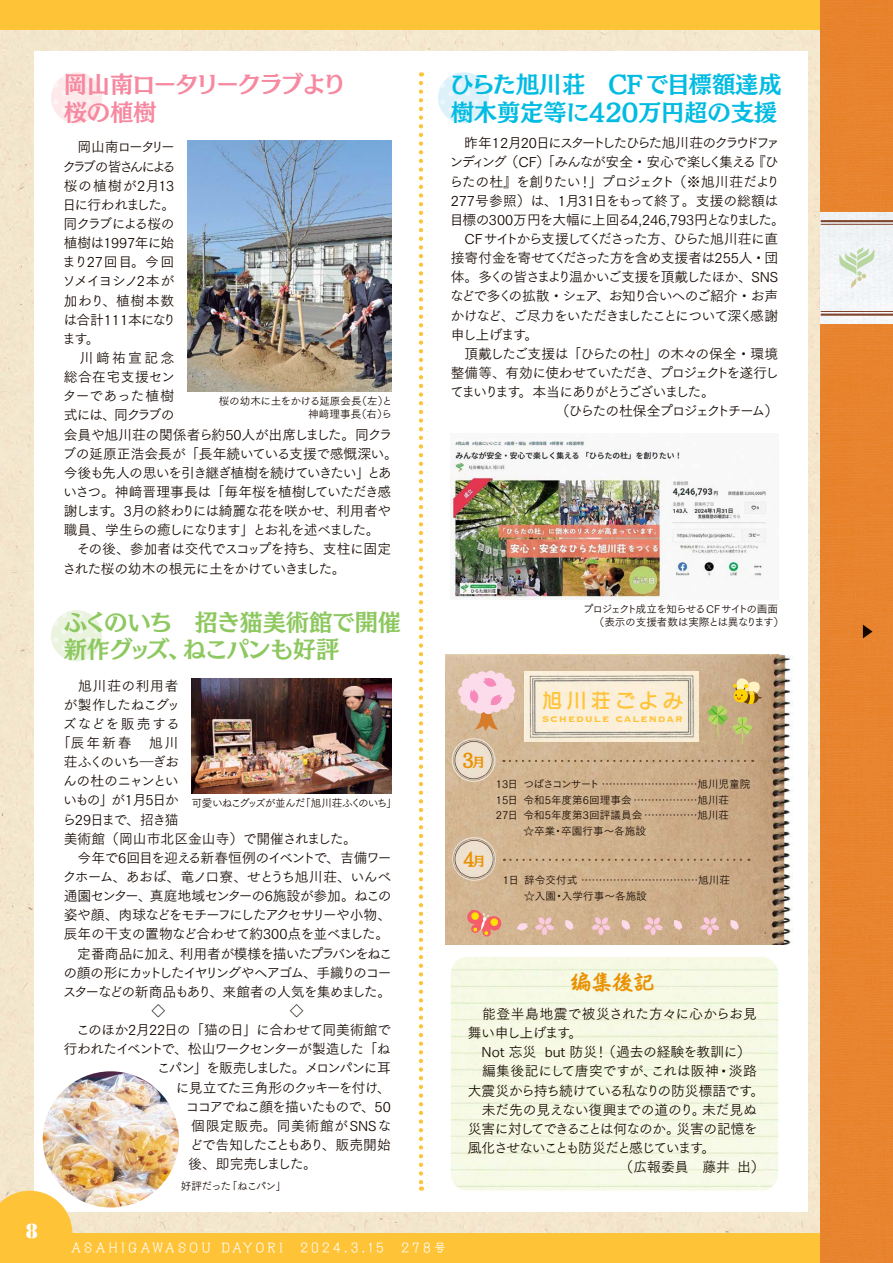
<style>
.page{position:relative;width:893px;height:1263px;background:#fff}
.page>*{position:absolute;margin:0;border:0;box-sizing:border-box;transform-origin:0 0}
.t1{font:23.4px/27.6px "Mode Min A Large Pro B";letter-spacing:-.01em;color:#00bbe2}
.t2{font:23.4px/27.6px "Mode Min A Large Pro B";letter-spacing:-.035em;color:#8dc85f}
.t3{font:23.4px/27.6px "Mode Min A Large Pro B";letter-spacing:-.05em;color:#f689a0}
.t4{font:21.3px "Kafu Marker Std B";color:#e99100}
.t5{font:20.25px "Seurat Pro N DB";letter-spacing:.21em;color:#ffc337}
.t6{font:19.2px "Stencil Std";color:#fff}
.t7{font:18px "Mode Min A Large Pro B";color:#e99100;scale:.9 1}
.t8{font:13.8px/19.2px "Tsuku Go Pro R";letter-spacing:-.06em;color:#140700}
.t9{font:13.8px "Tsuku Go Pro R";letter-spacing:-.12em;color:#140700}
.t10{font:13.8px "Tsuku Go Pro R";letter-spacing:-.1em;color:#140700}
.t11{font:13.8px "Tsuku Go Pro R";letter-spacing:-.085em;color:#140700}
.t12{font:13.8px "Tsuku Go Pro R";color:#140700}
.t13{font:13.8px "Tsuku Go Pro R";letter-spacing:-.13em;color:#140700}
.t14{font:13.8px "Tsuku Go Pro R";letter-spacing:-.125em;color:#140700}
.t15{font:13.8px "Tsuku Go Pro R";letter-spacing:-.135em;color:#140700}
.t16{font:13.8px "Tsuku Go Pro R";letter-spacing:-.08em;color:#140700}
.t17{font:13.8px "Tsuku Go Pro R";letter-spacing:-.005em;color:#140700}
.t18{font:13.8px "Tsuku Go Pro R";letter-spacing:-.095em;color:#140700}
.t19{font:13.8px "Tsuku Go Pro R";letter-spacing:-.09em;color:#140700}
.t20{font:13.8px "Tsuku Go Pro R";letter-spacing:-.03em;color:#140700}
.t21{font:13.8px "Tsuku Go Pro R";letter-spacing:-.035em;color:#140700}
.t22{font:13.8px "Tsuku Go Pro R";letter-spacing:-.04em;color:#140700}
.t23{font:13.8px "Tsuku Go Pro R";letter-spacing:-.01em;color:#140700}
.t24{font:13.8px "Tsuku Go Pro R";letter-spacing:-.015em;color:#140700}
.t25{font:13.8px "Tsuku Go Pro R";letter-spacing:-.14em;color:#140700}
.t26{font:13.8px "Tsuku Go Pro R";letter-spacing:.01em;color:#140700}
.t27{font:13.8px "Tsuku Go Pro R";letter-spacing:-.115em;color:#140700}
.t28{font:13.8px "Tsuku Go Pro R";letter-spacing:.045em;color:#140700}
.t29{font:13.8px "Tsuku Go Pro R";letter-spacing:.05em;color:#140700}
.t30{font:13.8px "Tsuku Go Pro R";letter-spacing:.065em;color:#140700}
.t31{font:11.7px "New Cinema A Std D";letter-spacing:.275em;color:#fff}
.t32{font:10.65px/15.9px "Tsuku Go Pro R";color:#140700}
.t33{font:10.65px/12.8px "Tsuku Go Pro R";letter-spacing:-.07em;color:#140700}
.t34{font:10.65px "Tsuku Go Pro R";letter-spacing:-.09em;color:#140700}
.t35{font:10.65px/12.8px "Tsuku Go Pro R";letter-spacing:-.02em;color:#140700;text-align:right}
.t36{font:10.65px "Tsuku Go Pro R";letter-spacing:-.055em;color:#140700}
.t37{font:700 10.65px "Copperplate";letter-spacing:.09em;color:#ffc337}
.s1{font-size:12.75px}
</style>
<div class="page">
<div style="left:0;top:30px;width:821px;height:1203px;background:#f3e6cc"></div>
<div style="left:34px;top:51px;width:774px;height:1161px;background:#fff"></div>
<svg style="left:419px;top:83px;width:4px;height:1108px"></svg>
<img style="left:438px;top:72px;width:51px;height:51px">
<img style="left:51px;top:72px;width:51px;height:51px">
<img style="left:51px;top:610px;width:51px;height:51px">
<img style="left:191px;top:678px;width:200px;height:115px">
<img style="left:187px;top:140px;width:204px;height:251px">
<img style="left:43px;top:1071px;width:136px;height:136px;border-radius:68px">
<img style="left:446px;top:655px;width:346px;height:289px">
<img style="left:525px;top:671px;width:174px;height:70px">
<svg style="left:504px;top:859px;width:245px;height:2px"></svg>
<img style="left:452px;top:837px;width:44px;height:44px;border-radius:22px">
<svg style="left:510px;top:760px;width:243px;height:2px"></svg>
<img style="left:452px;top:738px;width:43px;height:44px;border-radius:22px">
<img style="left:451px;top:440px;width:316px;height:159px">
<div style="left:0;top:1233px;width:893px;height:30px;background:#ffc337"></div>
<svg style="left:0;top:1191px;width:72px;height:42px"></svg>
<div style="left:0;top:0;width:893px;height:30px;background:#ffc337"></div>
<div style="left:821px;top:0;width:72px;height:1263px;background:#e8842e"></div>
<img style="left:821px;top:213px;width:72px;height:110px">
<svg style="left:839px;top:247px;width:35px;height:42px"></svg>
<hr style="left:821px;top:220px;width:72px;height:2px;background:#81452d">
<hr style="left:821px;top:224px;width:72px;height:1px;background:#81452d">
<hr style="left:821px;top:314px;width:72px;height:2px;background:#81452d">
<hr style="left:821px;top:311px;width:72px;height:1px;background:#81452d">
<svg style="left:863px;top:625px;width:9px;height:13px"></svg>
<svg style="left:535px;top:917px;width:19px;height:19px"></svg>
<svg style="left:565px;top:920px;width:9px;height:10px"></svg>
<svg style="left:591px;top:917px;width:20px;height:19px"></svg>
<svg style="left:621px;top:920px;width:9px;height:10px"></svg>
<svg style="left:643px;top:917px;width:20px;height:19px"></svg>
<svg style="left:673px;top:920px;width:10px;height:10px"></svg>
<svg style="left:700px;top:917px;width:20px;height:19px"></svg>
<svg style="left:730px;top:920px;width:9px;height:10px"></svg>
<svg style="left:517px;top:922px;width:11px;height:8px"></svg>
<svg style="left:458px;top:671px;width:57px;height:60px"></svg>
<svg style="left:467px;top:907px;width:36px;height:29px"></svg>
<svg style="left:707px;top:678px;width:55px;height:66px"></svg>
<h3 class="t6" style="left:26px;top:1219px;width:14px">8</h3>
<h1 class="t3" style="left:64px;top:68px;width:284px">岡山南ロータリークラブより桜の植樹</h1>
<p class="t8" style="left:62px;top:136px;width:337px">　岡山南ロータリー<br>クラブの皆さんによる<br>桜の植樹が2月13<br>日に行われました。<br>同クラブによる桜の<br>植樹は1997年に始<br>まり27回目。今回<br>ソメイヨシノ2本が<br>加わり、植樹本数<br>は合計111本になり<br>ます。<br>　川﨑祐宣記念<br>総合在宅支援セン<br>ターであった植樹<br>式には、同クラブの<br>会員や旭川荘の関係者ら約50人が出席しました。同クラブの延原正浩会長が「長年続いている支援で感慨深い。今後も先人の思いを引き継ぎ植樹を続けていきたい」とあいさつ。神﨑晋理事長は「毎年桜を植樹していただき感謝します。3月の終わりには綺麗な花を咲かせ、利用者や職員、学生らの癒しになります」とお礼を述べました。<br>　その後、参加者は交代でスコップを持ち、支柱に固定された桜の幼木の根元に土をかけていきました。</p>
<p class="t35" style="left:219px;top:393px;width:175px">桜の幼木に土をかける延原会長（左）と神﨑理事長（右）ら</p>
<h1 class="t2" style="left:64px;top:606px;width:339px">ふくのいち　招き猫美術館で開催新作グッズ、ねこパンも好評</h1>
<p class="t29" style="left:64px;top:674px;width:116px">　旭川荘の利用者</p>
<p class="t16" style="left:63px;top:693px;width:119px">が製作したねこグッ</p>
<p class="t30" style="left:63px;top:712px;width:119px">ズなどを販売する</p>
<p class="t8" style="left:57px;top:732px;width:123px">「辰年新春　旭川</p>
<p class="t19" style="left:64px;top:750px;width:117px">荘ふくのいち―ぎお</p>
<p class="t16" style="left:63px;top:770px;width:117px">んの杜のニャンとい</p>
<p class="t16" style="left:63px;top:789px;width:117px">いもの」が1月5日か</p>
<p class="t10" style="left:62px;top:808px;width:118px">ら29日まで、招き猫</p>
<p class="t12" style="left:64px;top:827px;width:295px">美術館（岡山市北区金山寺）で開催されました。</p>
<p class="t8" style="left:64px;top:846px;width:329px">　今年で6回目を迎える新春恒例のイベントで、吉備ワー</p>
<p class="t22" style="left:63px;top:865px;width:330px">クホーム、あおば、竜ノ口寮、せとうち旭川荘、いんべ</p>
<p class="t8" style="left:64px;top:885px;width:329px">通園センター、真庭地域センターの6施設が参加。ねこの</p>
<p class="t10" style="left:64px;top:904px;width:329px">姿や顔、肉球などをモチーフにしたアクセサリーや小物、</p>
<p class="t20" style="left:64px;top:923px;width:327px">辰年の干支の置物など合わせて約300点を並べました。</p>
<p class="t8" style="left:64px;top:942px;width:330px">　定番商品に加え、利用者が模様を描いたプラバンをねこ</p>
<p class="t14" style="left:63px;top:961px;width:330px">の顔の形にカットしたイヤリングやヘアゴム、手織りのコー</p>
<p class="t11" style="left:63px;top:980px;width:330px">スターなどの新商品もあり、来館者の人気を集めました。</p>
<p class="t8" style="left:64px;top:1019px;width:329px">　このほか2月22日の「猫の日」に合わせて同美術館で</p>
<p class="t9" style="left:64px;top:1038px;width:328px">行われたイベントで、松山ワークセンターが製造した「ね</p>
<p class="t13" style="left:157px;top:1057px;width:236px">こパン」を販売しました。メロンパンに耳</p>
<p class="t8" style="left:176px;top:1076px;width:217px">に見立てた三角形のクッキーを付け、</p>
<p class="t19" style="left:186px;top:1095px;width:206px">ココアでねこ顔を描いたもので、50</p>
<p class="t28" style="left:191px;top:1114px;width:202px">個限定販売。同美術館がSNSな</p>
<p class="t9" style="left:190px;top:1133px;width:203px">どで告知したこともあり、販売開始</p>
<p class="t14" style="left:188px;top:1152px;width:130px">後、即完売しました。</p>
<p class="t34" style="left:191px;top:794px;width:207px">可愛いねこグッズが並んだ「旭川荘ふくのいち」</p>
<p class="t34" style="left:181px;top:1178px;width:107px">好評だった「ねこパン」</p>
<h1 class="t1" style="left:450px;top:68px;width:333px">ひらた旭川荘　CFで目標額達成樹木剪定等に420万円超の支援</h1>
<p class="t15" style="left:451px;top:132px;width:331px">　昨年12月20日にスタートしたひらた旭川荘のクラウドファ</p>
<p class="t10" style="left:450px;top:151px;width:331px">ンディング（CF）「みんなが安全・安心で楽しく集える 『ひ</p>
<p class="t18" style="left:449px;top:170px;width:332px">らたの杜』を創りたい！」プロジェクト（※旭川荘だより</p>
<p class="t17" style="left:451px;top:189px;width:329px">277号参照）は、1月31日をもって終了。支援の総額は</p>
<p class="t8" style="left:450px;top:209px;width:337px">目標の300万円を大幅に上回る4,246,793円となりました。</p>
<p class="t9" style="left:451px;top:227px;width:329px">　CF サイトから支援してくださった方、ひらた旭川荘に直</p>
<p class="t8" style="left:451px;top:247px;width:329px">接寄付金を寄せてくださった方を含め支援者は255人・団</p>
<p class="t8" style="left:451px;top:266px;width:329px">体。多くの皆さまより温かいご支援を頂戴したほか、SNS</p>
<p class="t8" style="left:450px;top:285px;width:330px">などで多くの拡散・シェア、お知り合いへのご紹介・お声</p>
<p class="t11" style="left:450px;top:304px;width:329px">かけなど、ご尽力をいただきましたことについて深く感謝</p>
<p class="t8" style="left:451px;top:323px;width:89px">申し上げます。</p>
<p class="t21" style="left:451px;top:342px;width:329px">　頂戴したご支援は「ひらたの杜」の木々の保全・環境</p>
<p class="t8" style="left:451px;top:362px;width:330px">整備等、有効に使わせていただき、プロジェクトを遂行し</p>
<p class="t25" style="left:450px;top:380px;width:266px">てまいります。本当にありがとうございました。</p>
<p class="t13" style="left:556px;top:400px;width:224px">（ひらたの杜保全プロジェクトチーム）</p>
<p class="t33" style="left:594px;top:602px;width:192px;text-indent:-11px">プロジェクト成立を知らせるCF サイトの画面（表示の支援者数は実際とは異なります）</p>
<h3 class="t7" style="left:463px;top:745px;width:27px">3<span class="s1">月</span></h3>
<h3 class="t7" style="left:463px;top:844px;width:27px">4<span class="s1">月</span></h3>
<h3 class="t5" style="left:542px;top:687px;width:142px">旭川荘ごよみ</h3>
<p class="t37" style="left:542px;top:712px;width:142px">SCHEDULE CALENDAR</p>
<p class="t36" style="left:496px;top:775px;width:256px">13日つばさコンサート ………………………旭川児童院</p>
<p class="t32" style="left:496px;top:790px;width:235px">15日令和5年度第6回理事会 ………………旭川荘</p>
<p class="t32" style="left:496px;top:806px;width:235px">27日令和5年度第3回評議員会 ……………旭川荘</p>
<p class="t32" style="left:523px;top:822px;width:124px">☆卒業・卒園行事～各施設</p>
<p class="t32" style="left:524px;top:871px;width:207px;text-indent:-21px">1日辞令交付式 ……………………………旭川荘☆入園・入学行事～各施設</p>
<h2 class="t4" style="left:570px;top:964px;width:86px">編集後記</h2>
<p class="t26" style="left:468px;top:1002px;width:291px">　能登半島地震で被災された方々に心からお見</p>
<p class="t8" style="left:468px;top:1022px;width:116px">舞い申し上げます。</p>
<p class="t12" style="left:468px;top:1040px;width:284px">　Not 忘災 but 防災！ （過去の経験を教訓に）</p>
<p class="t23" style="left:468px;top:1060px;width:291px">　編集後記にして唐突ですが、これは阪神•淡路</p>
<p class="t8" style="left:468px;top:1079px;width:298px">大震災から持ち続けている私なりの防災標語です。</p>
<p class="t24" style="left:468px;top:1098px;width:291px">　未だ先の見えない復興までの道のり。未だ見ぬ</p>
<p class="t8" style="left:468px;top:1117px;width:291px">災害に対してできることは何なのか。災害の記憶を</p>
<p class="t27" style="left:468px;top:1136px;width:249px">風化させないことも防災だと感じています。</p>
<p class="t8" style="left:619px;top:1156px;width:147px">（広報委員　藤井出）</p>
<p class="t31" style="left:71px;top:1239px;width:213px">ASAHIGAWASOU DAYORI</p>
<p class="t31" style="left:300px;top:1239px;width:85px">2024.3.15</p>
<p class="t31" style="left:401px;top:1239px;width:46px">278号</p>
</div>
